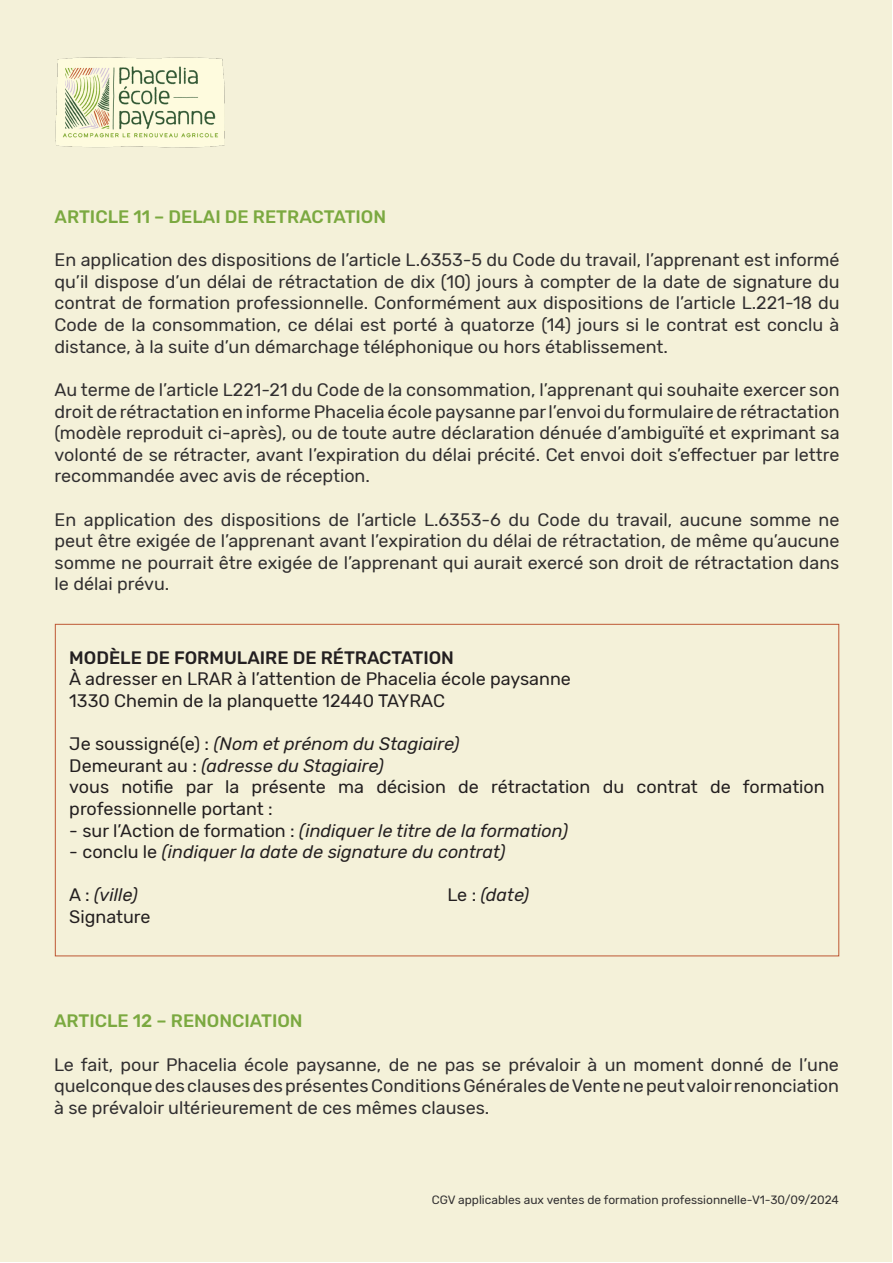
<style>
.page{position:relative;width:893px;height:1263px;background:#fff}
.page>*{position:absolute;margin:0;border:0;box-sizing:border-box;transform-origin:0 0}
.t1{font:18px/21.6px "Rubik";color:#312f30;text-align:justify}
.t2{font:italic 18px "Rubik";color:#231f20}
.t3{font:18px/21.6px "Rubik";color:#231f20}
.t4{font:500 18px "Rubik";color:#7ba940}
.t5{font:500 18px "Rubik";color:#231f20}
.t6{font:12px "Rubik";color:#312f30}
.s1{font-style:normal}
</style>
<div class="page">
<div style="left:0;top:0;width:891px;height:1261px;background:#f4f1d9"></div>
<img style="left:55px;top:57px;width:170px;height:91px">
<p class="t4" style="left:55px;top:206px;width:333px">ARTICLE 11 – DELAI DE RETRACTATION</p>
<p class="t1" style="left:55px;top:250px;width:786px">En application des dispositions de l’article L.6353-5 du Code du travail, l’apprenant est informé qu’il dispose d’un délai de rétractation de dix (10) jours à compter de la date de signature du contrat de formation professionnelle. Conformément aux dispositions de l’article L.221-18 du Code de la consommation, ce délai est porté à quatorze (14) jours si le contrat est conclu à distance, à la suite d’un démarchage téléphonique ou hors établissement.</p>
<p class="t1" style="left:55px;top:379px;width:786px">Au terme de l’article L221-21 du Code de la consommation, l’apprenant qui souhaite exercer son droit de rétractation en informe Phacelia école paysanne par l’envoi du formulaire de rétractation (modèle reproduit ci-après), ou de toute autre déclaration dénuée d’ambiguïté et exprimant sa volonté de se rétracter, avant l’expiration du délai précité. Cet envoi doit s’effectuer par lettre recommandée avec avis de réception.</p>
<p class="t1" style="left:55px;top:509px;width:786px">En application des dispositions de l’article L.6353-6 du Code du travail, aucune somme ne peut être exigée de l’apprenant avant l’expiration du délai de rétractation, de même qu’aucune somme ne pourrait être exigée de l’apprenant qui aurait exercé son droit de rétractation dans le délai prévu.</p>
<p class="t5" style="left:69px;top:647px;width:386px">MODÈLE DE FORMULAIRE DE RÉTRACTATION</p>
<p class="t3" style="left:69px;top:669px;width:503px">À adresser en LRAR à l’attention de Phacelia école paysanne</p>
<p class="t3" style="left:69px;top:690px;width:377px">1330 Chemin de la planquette 12440 TAYRAC</p>
<p class="t2" style="left:69px;top:734px;width:392px"><span class="s1">Je soussigné(e) :</span> (Nom et prénom du Stagiaire)</p>
<p class="t2" style="left:69px;top:756px;width:316px"><span class="s1">Demeurant au :</span> (adresse du Stagiaire)</p>
<p class="t3" style="left:69px;top:777px;width:757px">vous notifie par la présente ma décision de rétractation du contrat de formation professionnelle portant :</p>
<p class="t2" style="left:69px;top:820px;width:500px"><span class="s1">- sur l’Action de formation :</span> (indiquer le titre de la formation)</p>
<p class="t2" style="left:69px;top:842px;width:438px"><span class="s1">- conclu le</span> (indiquer la date de signature du contrat)</p>
<p class="t2" style="left:69px;top:885px;width:70px"><span class="s1">A :</span> (ville)</p>
<p class="t2" style="left:447px;top:885px;width:83px"><span class="s1">Le :</span> (date)</p>
<p class="t3" style="left:69px;top:906px;width:83px">Signature</p>
<p class="t4" style="left:54px;top:1011px;width:250px">ARTICLE 12 – RENONCIATION</p>
<p class="t1" style="left:54px;top:1054px;width:786px">Le fait, pour Phacelia école paysanne, de ne pas se prévaloir à un moment donné de l’une quelconque des clauses des présentes Conditions Générales de Vente ne peut valoir renonciation à se prévaloir ultérieurement de ces mêmes clauses.</p>
<p class="t6" style="left:432px;top:1193px;width:409px">CGV applicables aux ventes de formation professionnelle-V1-30/09/2024</p>
</div>
